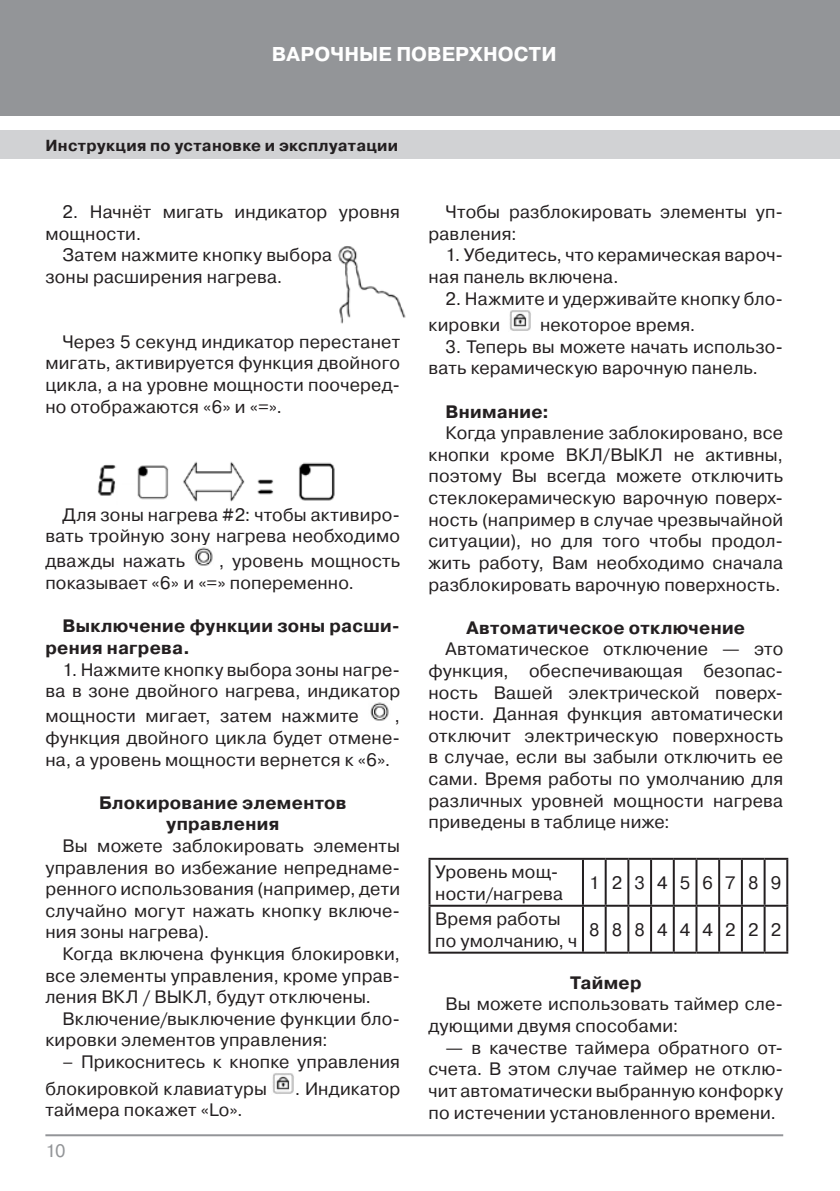
<style>
.page{position:relative;width:840px;height:1191px;background:#fff}
.page>*{position:absolute;margin:0;border:0;box-sizing:border-box;transform-origin:0 0}
.t1{font:700 20px "Pragmatica C";letter-spacing:.005em;color:#fff}
.Based_text{font:18px/21.6px "Pragmatica C";letter-spacing:.01em;color:#231f20}
.Based_text-2{font:700 18px/21.6px "Pragmatica C";letter-spacing:.015em;color:#231f20}
.t2{font:18px "Pragmatica C";color:#939598}
.t3{font:700 16px "Pragmatica C";letter-spacing:.02em;color:#231f20}
</style>
<div class="page">
<div style="left:0;top:0;width:839px;height:116px;background:#939598"></div>
<div style="left:0;top:130px;width:839px;height:29px;background:#d1d2d4"></div>
<hr style="left:45px;top:1134px;width:737px;height:2px;background:#939598">
<img style="left:194px;top:547px;width:19px;height:19px">
<img style="left:370px;top:702px;width:19px;height:19px">
<img style="left:272px;top:1073px;width:22px;height:21px">
<img style="left:509px;top:310px;width:22px;height:21px">
<hr style="left:428px;top:858px;width:154px;height:2px;background:#231f20">
<hr style="left:428px;top:860px;width:2px;height:44px;background:#231f20">
<hr style="left:582px;top:858px;width:23px;height:2px;background:#231f20">
<hr style="left:581px;top:860px;width:2px;height:44px;background:#231f20">
<hr style="left:605px;top:858px;width:23px;height:2px;background:#231f20">
<hr style="left:604px;top:860px;width:2px;height:44px;background:#231f20">
<hr style="left:628px;top:858px;width:22px;height:2px;background:#231f20">
<hr style="left:627px;top:860px;width:2px;height:44px;background:#231f20">
<hr style="left:650px;top:858px;width:23px;height:2px;background:#231f20">
<hr style="left:649px;top:860px;width:2px;height:44px;background:#231f20">
<hr style="left:673px;top:858px;width:23px;height:2px;background:#231f20">
<hr style="left:672px;top:860px;width:2px;height:44px;background:#231f20">
<hr style="left:696px;top:858px;width:22px;height:2px;background:#231f20">
<hr style="left:695px;top:860px;width:2px;height:44px;background:#231f20">
<hr style="left:718px;top:858px;width:23px;height:2px;background:#231f20">
<hr style="left:717px;top:860px;width:2px;height:44px;background:#231f20">
<hr style="left:741px;top:858px;width:23px;height:2px;background:#231f20">
<hr style="left:740px;top:860px;width:2px;height:44px;background:#231f20">
<hr style="left:764px;top:858px;width:23px;height:2px;background:#231f20">
<hr style="left:763px;top:860px;width:2px;height:44px;background:#231f20">
<hr style="left:785px;top:860px;width:2px;height:44px;background:#231f20">
<hr style="left:428px;top:904px;width:154px;height:2px;background:#231f20">
<hr style="left:428px;top:906px;width:2px;height:45px;background:#231f20">
<hr style="left:582px;top:904px;width:23px;height:2px;background:#231f20">
<hr style="left:581px;top:906px;width:2px;height:45px;background:#231f20">
<hr style="left:605px;top:904px;width:23px;height:2px;background:#231f20">
<hr style="left:604px;top:906px;width:2px;height:45px;background:#231f20">
<hr style="left:628px;top:904px;width:22px;height:2px;background:#231f20">
<hr style="left:627px;top:906px;width:2px;height:45px;background:#231f20">
<hr style="left:650px;top:904px;width:23px;height:2px;background:#231f20">
<hr style="left:649px;top:906px;width:2px;height:45px;background:#231f20">
<hr style="left:673px;top:904px;width:23px;height:2px;background:#231f20">
<hr style="left:672px;top:906px;width:2px;height:45px;background:#231f20">
<hr style="left:696px;top:904px;width:22px;height:2px;background:#231f20">
<hr style="left:695px;top:906px;width:2px;height:45px;background:#231f20">
<hr style="left:718px;top:904px;width:23px;height:2px;background:#231f20">
<hr style="left:717px;top:906px;width:2px;height:45px;background:#231f20">
<hr style="left:741px;top:904px;width:23px;height:2px;background:#231f20">
<hr style="left:740px;top:906px;width:2px;height:45px;background:#231f20">
<hr style="left:764px;top:904px;width:23px;height:2px;background:#231f20">
<hr style="left:763px;top:906px;width:2px;height:45px;background:#231f20">
<hr style="left:785px;top:906px;width:2px;height:45px;background:#231f20">
<hr style="left:428px;top:951px;width:154px;height:2px;background:#231f20">
<hr style="left:582px;top:951px;width:23px;height:2px;background:#231f20">
<hr style="left:605px;top:951px;width:23px;height:2px;background:#231f20">
<hr style="left:628px;top:951px;width:22px;height:2px;background:#231f20">
<hr style="left:650px;top:951px;width:23px;height:2px;background:#231f20">
<hr style="left:673px;top:951px;width:23px;height:2px;background:#231f20">
<hr style="left:696px;top:951px;width:22px;height:2px;background:#231f20">
<hr style="left:718px;top:951px;width:23px;height:2px;background:#231f20">
<hr style="left:741px;top:951px;width:23px;height:2px;background:#231f20">
<hr style="left:764px;top:951px;width:23px;height:2px;background:#231f20">
<img style="left:338px;top:246px;width:68px;height:77px">
<img style="left:98px;top:461px;width:237px;height:41px">
<p class="t1" style="left:272px;top:43px;width:286px">ВАРОЧНЫЕ ПОВЕРХНОСТИ</p>
<p class="t3" style="left:45px;top:136px;width:354px">Инструкция по установке и эксплуатации</p>
<p class="Based_text" style="left:45px;top:201px;width:356px;text-indent:17px">2. Начнёт мигать индикатор уровня мощности.</p>
<p class="Based_text" style="left:45px;top:244px;width:288px;text-indent:17px">Затем нажмите кнопку выбора зоны расширения нагрева.</p>
<p class="Based_text" style="left:45px;top:331px;width:356px;text-align:justify;text-indent:17px">Через 5 секунд индикатор перестанет мигать, активируется функция двойного цикла, а на уровне мощности поочеред&shy;но отображаются «6» и «=».</p>
<p class="Based_text" style="left:45px;top:504px;width:356px;text-align:right">Для зоны нагрева #2: чтобы активиро&shy;вать тройную зону нагрева необходимо</p>
<p class="Based_text" style="left:45px;top:550px;width:141px">дважды нажать</p>
<p class="Based_text" style="left:45px;top:550px;width:356px;text-indent:173px">, уровень мощность показывает «6» и «=» попеременно.</p>
<p class="Based_text-2" style="left:45px;top:615px;width:356px;text-indent:17px">Выключение функции зоны расши&shy;рения нагрева.</p>
<p class="Based_text" style="left:45px;top:658px;width:356px;text-align:right">1. Нажмите кнопку выбора зоны нагре&shy;ва в зоне двойного нагрева, индикатор</p>
<p class="Based_text" style="left:45px;top:705px;width:315px">мощности мигает, затем нажмите</p>
<p class="Based_text" style="left:45px;top:705px;width:356px;text-align:justify;text-indent:349px">, функция двойного цикла будет отмене&shy;на, а уровень мощности вернется к «6».</p>
<p class="Based_text-2" style="left:99px;top:792px;width:249px;text-align:center">Блокирование элементов управления</p>
<p class="Based_text" style="left:45px;top:835px;width:356px;text-align:justify;text-indent:17px">Вы можете заблокировать элементы управления во избежание непреднаме&shy;ренного использования (например, дети случайно могут нажать кнопку включе&shy;ния зоны нагрева).</p>
<p class="Based_text" style="left:45px;top:943px;width:356px;text-align:justify;text-indent:17px">Когда включена функция блокировки, все элементы управления, кроме управ&shy;ления ВКЛ / ВЫКЛ, будут отключены.</p>
<p class="Based_text" style="left:45px;top:1008px;width:356px;text-indent:17px">Включение/выключение функции бло&shy;кировки элементов управления:</p>
<p class="Based_text" style="left:45px;top:1048px;width:356px;line-height:26.6px;text-indent:17px">– Прикоснитесь к кнопке управления блокировкой клавиатуры</p>
<p class="Based_text" style="left:294px;top:1077px;width:107px">. Индикатор</p>
<p class="Based_text" style="left:45px;top:1099px;width:199px">таймера покажет «Lo».</p>
<p class="t2" style="left:45px;top:1140px;width:22px">10</p>
<p class="Based_text" style="left:428px;top:201px;width:353px;text-indent:17px">Чтобы разблокировать элементы уп&shy;равления:</p>
<p class="Based_text" style="left:428px;top:244px;width:356px;text-indent:17px">1. Убедитесь, что керамическая вароч&shy;ная панель включена.</p>
<p class="Based_text" style="left:428px;top:285px;width:356px;line-height:26.6px;text-indent:17px">2. Нажмите и удерживайте кнопку бло&shy;кировки</p>
<p class="Based_text" style="left:539px;top:314px;width:157px">некоторое время.</p>
<p class="Based_text" style="left:428px;top:336px;width:356px;text-indent:17px">3. Теперь вы можете начать использо&shy;вать керамическую варочную панель.</p>
<p class="Based_text-2" style="left:445px;top:401px;width:105px">Внимание:</p>
<p class="Based_text" style="left:428px;top:422px;width:356px;text-align:justify;text-indent:17px">Когда управление заблокировано, все кнопки кроме ВКЛ/ВЫКЛ не активны, поэтому Вы всегда можете отключить стеклокерамическую варочную поверх&shy;ность (например в случае чрезвычайной ситуации), но для того чтобы продол&shy;жить работу, Вам необходимо сначала разблокировать варочную поверхность.</p>
<p class="Based_text-2" style="left:466px;top:617px;width:280px">Автоматическое отключение</p>
<p class="Based_text" style="left:428px;top:638px;width:356px;text-align:justify;text-indent:17px">Автоматическое отключение — это функция, обеспечивающая безопас&shy;ность Вашей электрической поверх&shy;ности. Данная функция автоматически отключит электрическую поверхность в случае, если вы забыли отключить ее сами. Время работы по умолчанию для различных уровней мощности нагрева приведены в таблице ниже:</p>
<p class="Based_text" style="left:435px;top:861px;width:129px">Уровень мощ&shy;ности/нагрева</p>
<p class="Based_text" style="left:588px;top:872px;width:12px">1</p>
<p class="Based_text" style="left:611px;top:872px;width:12px">2</p>
<p class="Based_text" style="left:634px;top:872px;width:12px">3</p>
<p class="Based_text" style="left:656px;top:872px;width:12px">4</p>
<p class="Based_text" style="left:679px;top:872px;width:12px">5</p>
<p class="Based_text" style="left:702px;top:872px;width:12px">6</p>
<p class="Based_text" style="left:725px;top:872px;width:12px">7</p>
<p class="Based_text" style="left:747px;top:872px;width:12px">8</p>
<p class="Based_text" style="left:770px;top:872px;width:12px">9</p>
<p class="Based_text" style="left:435px;top:908px;width:143px">Время работы по умолчанию, ч</p>
<p class="Based_text" style="left:588px;top:919px;width:12px">8</p>
<p class="Based_text" style="left:611px;top:919px;width:12px">8</p>
<p class="Based_text" style="left:634px;top:919px;width:12px">8</p>
<p class="Based_text" style="left:656px;top:919px;width:12px">4</p>
<p class="Based_text" style="left:679px;top:919px;width:12px">4</p>
<p class="Based_text" style="left:702px;top:919px;width:12px">4</p>
<p class="Based_text" style="left:725px;top:919px;width:12px">2</p>
<p class="Based_text" style="left:747px;top:919px;width:12px">2</p>
<p class="Based_text" style="left:770px;top:919px;width:12px">2</p>
<p class="Based_text-2" style="left:570px;top:972px;width:73px">Таймер</p>
<p class="Based_text" style="left:428px;top:993px;width:353px;text-indent:17px">Вы можете использовать таймер сле&shy;дующими двумя способами:</p>
<p class="Based_text" style="left:428px;top:1036px;width:356px;text-align:justify;text-indent:17px">— в качестве таймера обратного от&shy;счета. В этом случае таймер не отклю&shy;чит автоматически выбранную конфорку по истечении установленного времени.</p>
</div>
